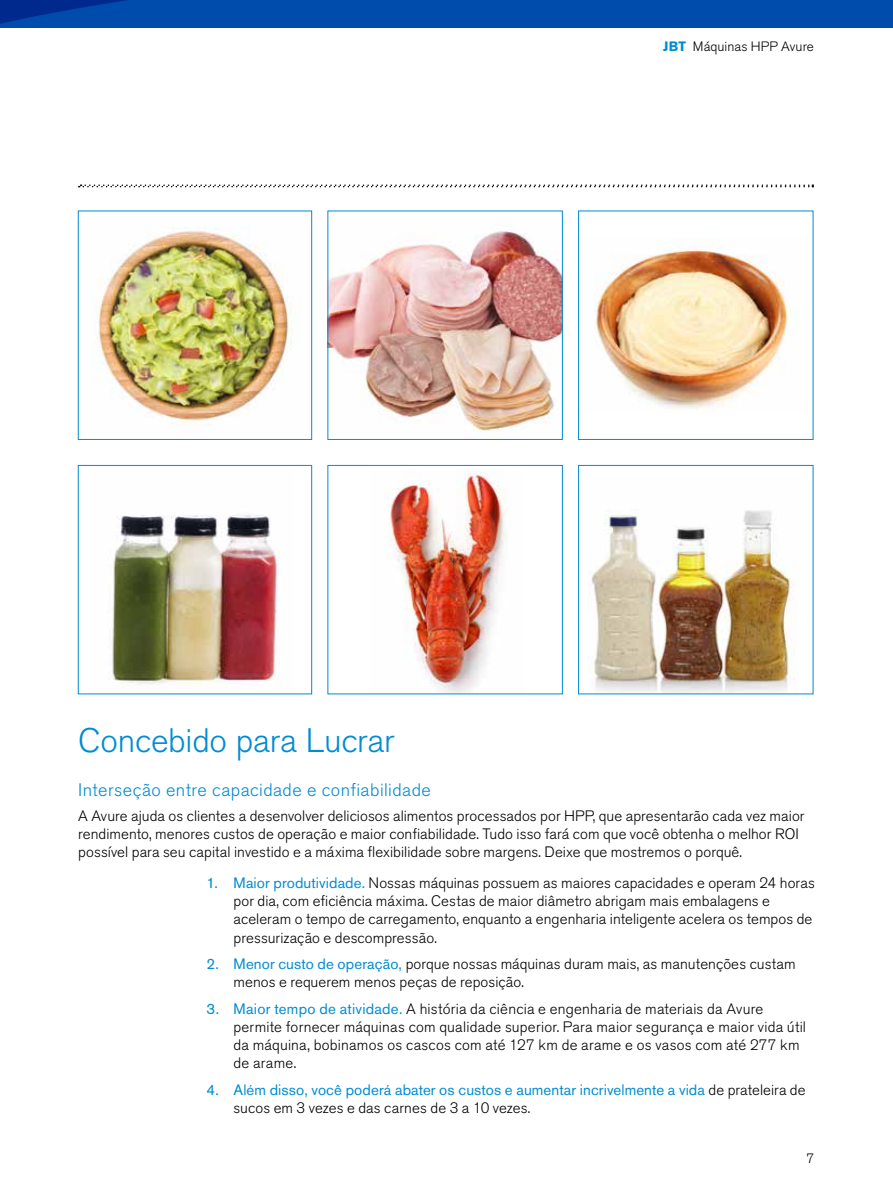
<style>
.page{position:relative;width:893px;height:1191px;background:#fff}
.page>*{position:absolute;margin:0;border:0;box-sizing:border-box;transform-origin:0 0}
.t1{font:300 33.6px "Akzidenz Grotesk Pro";letter-spacing:-.01em;color:#008cd2}
.t2{font:300 18px "Akzidenz Grotesk Pro";letter-spacing:.025em;color:#008cd2}
.t3{font:300 15px/18.1px "Akzidenz Grotesk Pro";letter-spacing:.005em;color:#000}
.t4{font:15px/18.1px "Akzidenz Grotesk Pro";letter-spacing:.01em;color:#008cd2}
.t5{font:300 13.5px "Akzidenz Grotesk Pro";letter-spacing:.01em;color:#000}
.s1{font-weight:700;color:#008cd2}
.s2{font-weight:400;color:#008cd2}
.s3{font-weight:300;color:#000}
</style>
<div class="page">
<div style="left:0;top:0;width:893px;height:27px;background:#004cac"></div>
<svg style="left:79px;top:184px;width:734px;height:3px"></svg>
<img style="left:93px;top:227px;width:199px;height:199px">
<div style="left:78px;top:211px;width:234px;height:229px;border:1px solid #008cd2"></div>
<img style="left:111px;top:515px;width:169px;height:173px">
<div style="left:78px;top:465px;width:234px;height:229px;border:1px solid #008cd2"></div>
<img style="left:329px;top:231px;width:232px;height:207px">
<div style="left:327px;top:211px;width:236px;height:229px;border:1px solid #008cd2"></div>
<img style="left:387px;top:471px;width:121px;height:221px">
<div style="left:327px;top:465px;width:236px;height:229px;border:1px solid #008cd2"></div>
<img style="left:594px;top:239px;width:197px;height:171px">
<div style="left:578px;top:211px;width:235px;height:229px;border:1px solid #008cd2"></div>
<img style="left:589px;top:510px;width:205px;height:182px">
<div style="left:578px;top:465px;width:235px;height:229px;border:1px solid #008cd2"></div>
<p class="t5" style="left:663px;top:37px;width:152px"><span class="s1">JBT</span> Máquinas HPP Avure</p>
<h1 class="t1" style="left:78px;top:718px;width:318px">Concebido para Lucrar</h1>
<p class="t2" style="left:78px;top:778px;width:354px">Interseção entre capacidade e confiabilidade</p>
<p class="t3" style="left:78px;top:806px;width:728px">A Avure ajuda os clientes a desenvolver deliciosos alimentos processados por HPP, que apresentarão cada vez maior rendimento, menores custos de operação e maior confiabilidade. Tudo isso fará com que você obtenha o melhor ROI possível para seu capital investido e a máxima flexibilidade sobre margens. Deixe que mostremos o porquê.</p>
<p class="t3" style="left:234px;top:873px;width:583px;text-indent:-27px"><span class="s2">1. Maior produtividade.</span> Nossas máquinas possuem as maiores capacidades e operam 24 horas por dia, com eficiência máxima. Cestas de maior diâmetro abrigam mais embalagens e aceleram o tempo de carregamento, enquanto a engenharia inteligente acelera os tempos de pressurização e descompressão.</p>
<p class="t3" style="left:234px;top:954px;width:564px;text-indent:-27px"><span class="s2">2. Menor custo de operação,</span> porque nossas máquinas duram mais, as manutenções custam menos e requerem menos peças de reposição.</p>
<p class="t3" style="left:234px;top:999px;width:574px;text-indent:-27px"><span class="s2">3. Maior tempo de atividade.</span> A história da ciência e engenharia de materiais da Avure permite fornecer máquinas com qualidade superior. Para maior segurança e maior vida útil da máquina, bobinamos os cascos com até 127 km de arame e os vasos com até 277 km de arame.</p>
<p class="t4" style="left:234px;top:1080px;width:574px;text-indent:-27px">4. Além disso, você poderá abater os custos e aumentar incrivelmente a vida <span class="s3">de prateleira de sucos em 3 vezes e das carnes de 3 a 10 vezes.</span></p>
<p class="t5" style="left:806px;top:1149px;width:9px">7</p>
</div>
